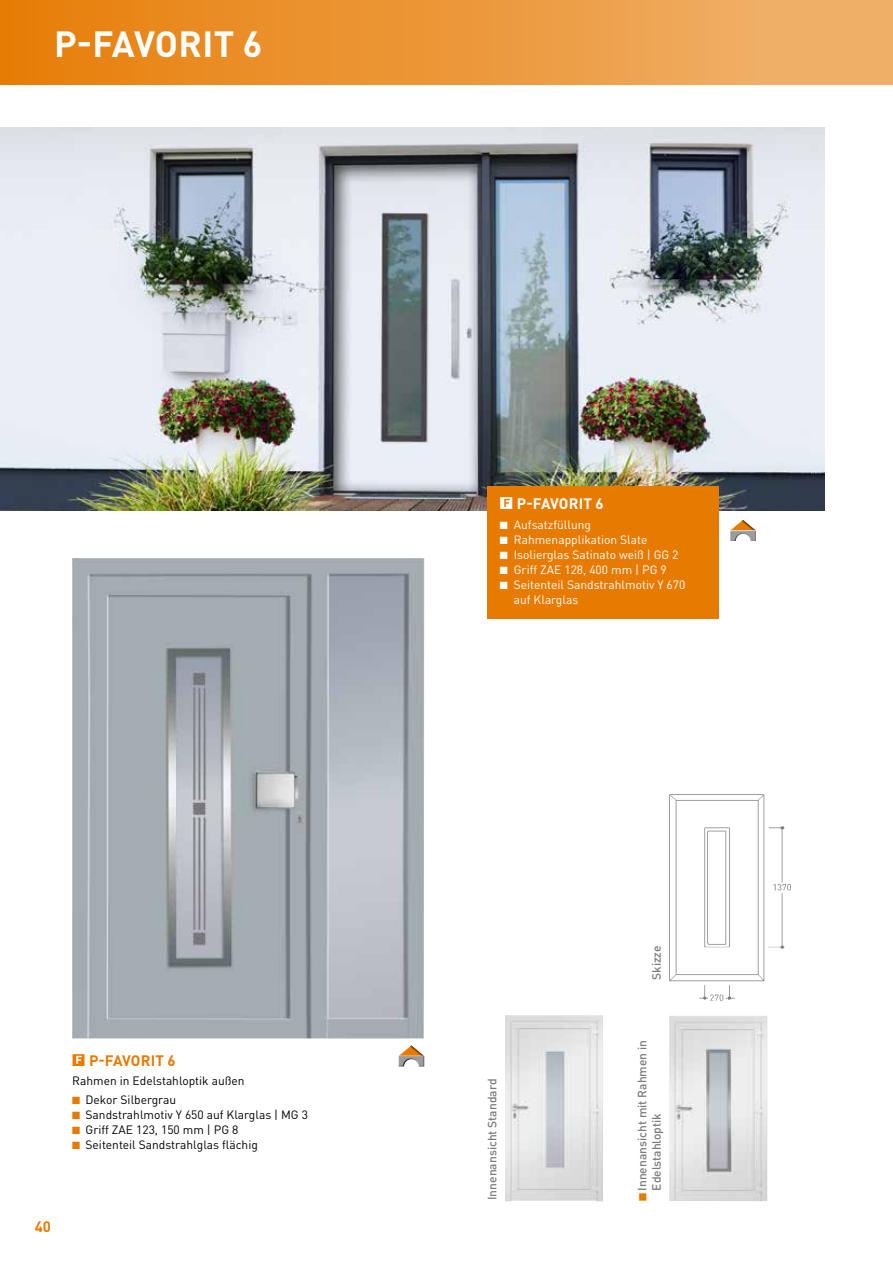
<style>
.page{position:relative;width:893px;height:1263px;background:#fff}
.page>*{position:absolute;margin:0;border:0;box-sizing:border-box;transform-origin:0 0}
.t1{font:700 36px "DIN Pro";letter-spacing:.005em;color:#fff}
.t2{font:700 15px "DIN Pro";color:#e77a00}
.t3{font:700 15px "DIN Pro";letter-spacing:.005em;color:#fff}
.t4{font:12px "DIN Pro";color:#000}
.t5{font:12px/15px "DIN Pro";color:#fff}
.t6{font:500 12px/14.4px "DIN Pro";color:#7a7b7a}
.s1{font-size:11.4px;color:#fff}
.s2{color:#e77a00}
.s3{font-size:11.4px;color:#e77a00}
</style>
<div class="page">
<img style="left:0;top:128px;width:825px;height:382px">
<div style="left:487px;top:486px;width:232px;height:133px;background:#e77a00"></div>
<img style="left:72px;top:558px;width:352px;height:480px">
<img style="left:669px;top:1016px;width:98px;height:185px">
<img style="left:505px;top:1015px;width:98px;height:186px">
<img style="left:669px;top:794px;width:122px;height:207px">
<svg style="left:730px;top:520px;width:26px;height:21px"></svg>
<svg style="left:398px;top:1045px;width:27px;height:22px"></svg>
<div style="left:0;top:0;width:893px;height:85px;background:linear-gradient(to right,#e77e08,#f1b36f)"></div>
<hr style="left:892px;top:0;width:1px;height:85px;background:#e77a00">
<h1 class="t1" style="left:54px;top:20px;width:210px">P-FAVORIT 6</h1>
<p class="t2" style="left:72px;top:1050px;width:105px">■<span class="s1">F</span> P-FAVORIT 6</p>
<p class="t4" style="left:72px;top:1072px;width:174px">Rahmen in Edelstahloptik außen</p>
<p class="t4" style="left:72px;top:1092px;width:105px"><span class="s2">■</span> Dekor Silbergrau</p>
<p class="t4" style="left:72px;top:1107px;width:237px"><span class="s2">■</span> Sandstrahlmotiv Y 650 auf Klarglas | MG 3</p>
<p class="t4" style="left:72px;top:1122px;width:168px"><span class="s2">■</span> Griff ZAE 123, 150 mm | PG 8</p>
<p class="t4" style="left:72px;top:1137px;width:187px"><span class="s2">■</span> Seitenteil Sandstrahlglas flächig</p>
<p class="t2" style="left:35px;top:1216px;width:18px">40</p>
<p class="t3" style="left:500px;top:494px;width:105px">■<span class="s3">F</span> P-FAVORIT 6</p>
<p class="t5" style="left:500px;top:516px;width:93px">■ Aufsatzfüllung</p>
<p class="t5" style="left:500px;top:531px;width:149px">■ Rahmenapplikation Slate</p>
<p class="t5" style="left:500px;top:546px;width:180px">■ Isolierglas Satinato weiß | GG 2</p>
<p class="t5" style="left:500px;top:561px;width:168px">■ Griff ZAE 128, 400 mm | PG 9</p>
<p class="t5" style="left:514px;top:576px;width:173px;text-indent:-14px">■ Seitenteil Sandstrahlmotiv Y 670 auf Klarglas</p>
<p class="t6" style="left:484px;top:1200px;width:123px;rotate:-90deg">Innenansicht Standard</p>
<p class="t6" style="left:649px;top:980px;width:36px;rotate:-90deg">Skizze</p>
<p class="t6" style="left:634px;top:1191px;width:152px;text-indent:-11px;rotate:-90deg"><span class="s2">■</span> Innenansicht mit Rahmen in<br>Edelstahloptik</p>
</div>
